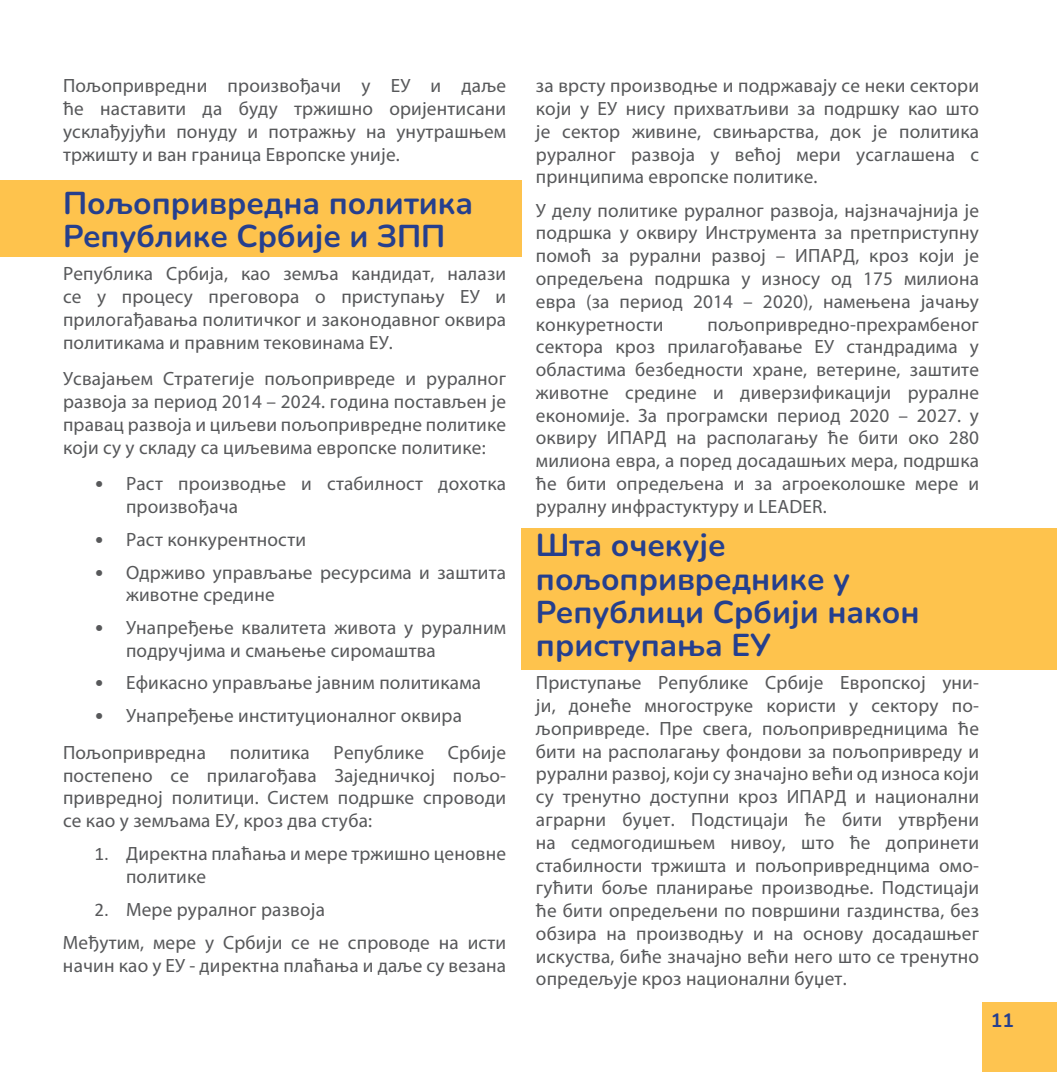
<style>
.page{position:relative;width:1057px;height:1072px;background:#fff}
.page>*{position:absolute;margin:0;border:0;box-sizing:border-box;transform-origin:0 0}
.t1{font:700 31.5px/33.2px "Nunito";color:#253f8e}
.t2{font:19.25px/22.8px "Myriad Pro";letter-spacing:.01em;color:#57585a;text-align:justify}
.t3{font:700 19.25px "Nunito";color:#253f8e}
.s1{font-family:"Calibri"}
</style>
<div class="page">
<div style="left:982px;top:1002px;width:75px;height:69px;background:#fec450"></div>
<div style="left:0;top:180px;width:521px;height:76px;background:#fec34d"></div>
<div style="left:521px;top:528px;width:536px;height:142px;background:#fec34d"></div>
<p class="t2" style="left:63px;top:75px;width:445px">Пољопривредни произвођачи у ЕУ и даље ће наставити да буду тржишно оријентисани усклађујући понуду и потражњу на унутрашњем тржишту и ван граница Европске уније.</p>
<h1 class="t1" style="left:63px;top:185px;width:412px">Пољопривредна политика<br>Републике Србије и ЗПП</h1>
<p class="t2" style="left:63px;top:263px;width:445px">Република Србија, као земља кандидат, налази се у процесу преговора о приступању ЕУ и прилогађавања политичког и законодавног оквира политикама и правним тековинама ЕУ.</p>
<p class="t2" style="left:63px;top:368px;width:445px">Усвајањем Стрaтeгиjе пoљoприврeдe и рурaлнoг рaзвoja зa пeриoд 2014 – 2024. гoдинa постављен је правац развоја и циљеви пoљoприврeдне политике који су у складу са циљевима европске политике:</p>
<p class="t2" style="left:126px;top:473px;width:381px;text-indent:-31px"><span class="s1">•</span> Рaст прoизвoдњe и стaбилнoст дoхoткa прoизвoђaчa</p>
<p class="t2" style="left:94px;top:528px;width:213px"><span class="s1">•</span> Рaст кoнкурeнтнoсти</p>
<p class="t2" style="left:126px;top:561px;width:382px;text-indent:-31px"><span class="s1">•</span> Одрживo упрaвљaњe рeсурсимa и зaштитa живoтнe срeдинe</p>
<p class="t2" style="left:126px;top:616px;width:382px;text-indent:-31px"><span class="s1">•</span> Унaпрeђeњe квaлитeтa живoтa у рурaлним пoдручjимa и смaњeњe сирoмaштвa</p>
<p class="t2" style="left:94px;top:672px;width:388px"><span class="s1">•</span> Ефикaснo упрaвљaњe jaвним пoлитикaмa</p>
<p class="t2" style="left:63px;top:697px;width:445px;line-height:36.8px;text-indent:32px"><span class="s1">•</span> Унaпрeђeњe институциoнaлнoг oквирa<br>Пољопривредна политика Републике Србије</p>
<p class="t2" style="left:63px;top:764px;width:445px">постепено се прилагођава Заједничкој пољо&shy;привредној политици. Систем подршке спроводи се као у земљама ЕУ, кроз два стуба:</p>
<p class="t2" style="left:126px;top:843px;width:381px;text-indent:-31px"><span class="s1">1.</span> Директна плаћања и мере тржишно ценовне политике</p>
<p class="t2" style="left:63px;top:893px;width:445px;line-height:33.2px;text-indent:32px"><span class="s1">2.</span> Мере руралног развоја<br>Међутим, мере у Србији се не спроводе на исти</p>
<p class="t2" style="left:63px;top:954px;width:445px">начин као у ЕУ - директна плаћања и даље су везана</p>
<p class="t2" style="left:536px;top:75px;width:445px">за врсту производње и подржавају се неки сектори који у ЕУ нису прихватљиви за подршку као што је сектор живине, свињарства, док је политика руралног развоја у већој мери усаглашена с принципима европске политике.</p>
<p class="t2" style="left:536px;top:199px;width:445px">У делу политике руралног развоја, најзначајнија је подршка у оквиру Инструмента за претприступну помоћ за рурални развој – ИПАРД, кроз који је опредељена подршка у износу од 175 милиона евра (за период 2014 – 2020), намењена јачању конкуретности</p>
<p class="t2" style="left:536px;top:313px;width:445px;text-indent:172px">пољопривредно-прехрамбеног сектора кроз прилагођавање ЕУ стандрадима у областима безбедности хране, ветерине, заштите животне средине и диверзификацији руралне економије. За програмски период 2020 – 2027. у оквиру ИПАРД на располагању ће бити око 280 милиона евра, а поред досадашњих мера, подршка ће бити опредељена и за агроеколошке мере и руралну инфрастуктуру и LEADER.</p>
<h1 class="t1" style="left:536px;top:527px;width:385px">Шта очекује пољопривреднике у<br>Републици Србији након приступaња ЕУ</h1>
<p class="t2" style="left:536px;top:672px;width:445px">Приступање Републике Србије Европској уни&shy;ји, донеће многоструке користи у сектору по&shy;љопривреде. Пре свега, пољопривредницима ће бити на располагању фондови за пољопривреду и рурални развој, који су значајно већи од износа који су тренутно доступни кроз ИПАРД и национални аграрни буџет. Подстицаји ће бити утврђени на седмогодишњем нивоу, што ће допринети стабилности тржишта и пољопривреднцима омо&shy;гућити боље планирање производње. Подстицаји ће бити опредељени по површини газдинства, без обзира на производњу и на основу досадашњег искуства, биће значајно већи него што се тренутно опредељује кроз национални буџет.</p>
<p class="t3" style="left:990px;top:1006px;width:25px">11</p>
</div>
